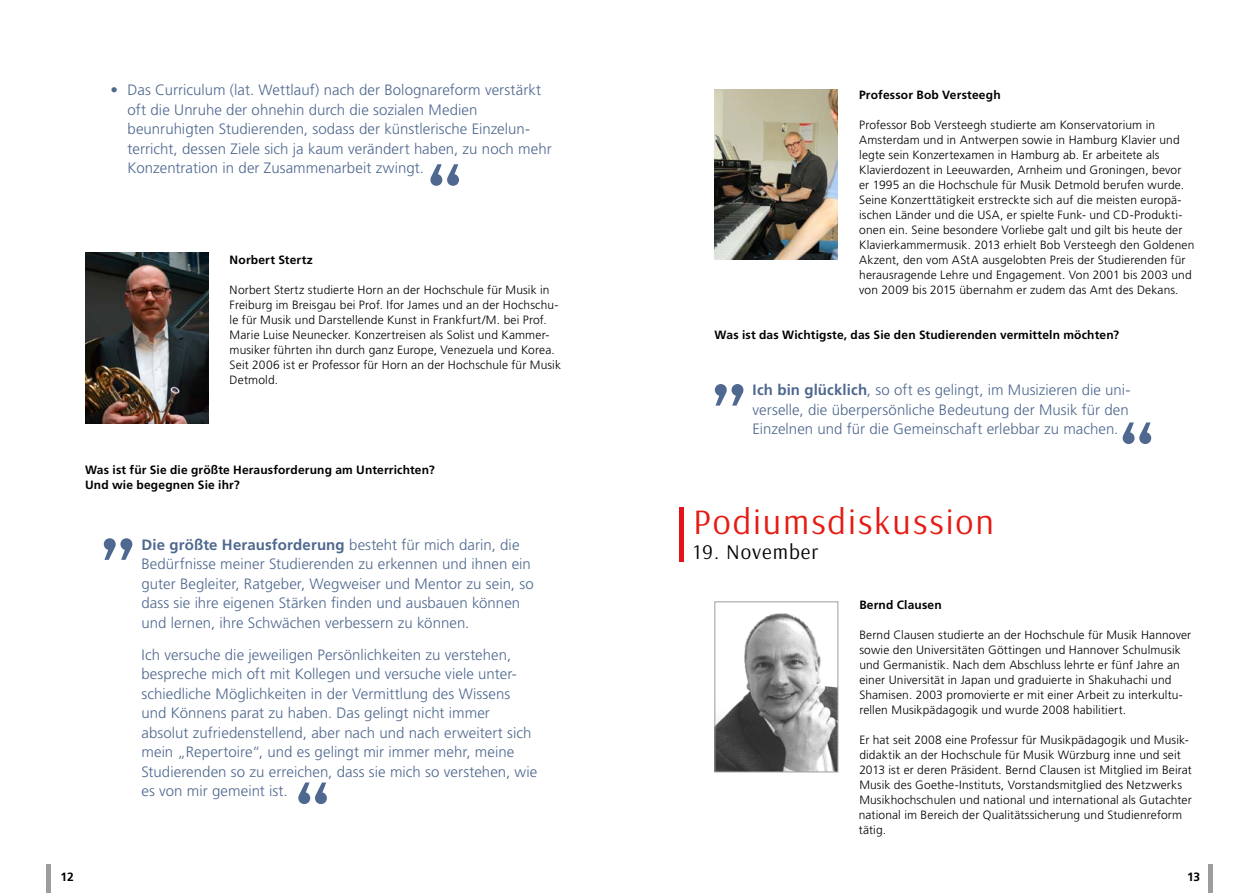
<style>
.page{position:relative;width:1259px;height:893px;background:#fff}
.page>*{position:absolute;margin:0;border:0;box-sizing:border-box;transform-origin:0 0}
.t1{font:36px "Arsenal";letter-spacing:.05em;color:#e41c13}
.t2{font:21px "Arsenal";letter-spacing:.05em;color:#000}
.t3{font:300 15px/19.5px "Frutiger LT Std";letter-spacing:.005em;color:#4f688f}
.t4{font:300 12px/15px "Frutiger LT Std";letter-spacing:.01em;color:#000}
.t5{font:700 12px/15px "Frutiger LT Std";letter-spacing:.015em;color:#000}
.s1{font-weight:700}
</style>
<div class="page">
<hr style="left:1208px;top:864px;width:4px;height:29px;background:#9c9d9d">
<hr style="left:47px;top:864px;width:4px;height:29px;background:#9c9d9d">
<img style="left:85px;top:253px;width:123px;height:170px">
<img style="left:715px;top:89px;width:123px;height:170px">
<img style="left:716px;top:613px;width:120px;height:157px">
<div style="left:714px;top:602px;width:124px;height:170px;border:1px solid #9c9d9d"></div>
<svg style="left:104px;top:538px;width:28px;height:22px"></svg>
<svg style="left:715px;top:384px;width:28px;height:22px"></svg>
<svg style="left:298px;top:782px;width:29px;height:22px"></svg>
<svg style="left:1122px;top:422px;width:29px;height:22px"></svg>
<svg style="left:430px;top:164px;width:29px;height:22px"></svg>
<hr style="left:679px;top:507px;width:4px;height:54px;background:#e2131a">
<p class="t3" style="left:128px;top:81px;width:425px;text-indent:-17px">• Das Curriculum (lat. Wettlauf) nach der Bolognareform verstärkt oft die Unruhe der ohnehin durch die sozialen Medien beunruhigten Studierenden, sodass der künstlerische Einzelun&shy;terricht, dessen Ziele sich ja kaum verändert haben, zu noch mehr Konzentration in der Zusammenarbeit zwingt.</p>
<p class="t5" style="left:230px;top:252px;width:85px">Norbert Stertz</p>
<p class="t4" style="left:230px;top:283px;width:333px">Norbert Stertz studierte Horn an der Hochschule für Musik in Freiburg im Breisgau bei Prof. Ifor James und an der Hochschu&shy;le für Musik und Darstellende Kunst in Frankfurt/M. bei Prof.<br>Marie Luise Neunecker. Konzertreisen als Solist und Kammer&shy;musiker führten ihn durch ganz Europe, Venezuela und Korea.<br>Seit 2006 ist er Professor für Horn an der Hochschule für Musik Detmold.</p>
<p class="t5" style="left:85px;top:462px;width:351px">Was ist für Sie die größte Herausforderung am Unterrichten?<br>Und wie begegnen Sie ihr?</p>
<p class="t3" style="left:141px;top:535px;width:394px"><span class="s1">Die größte Herausforderung</span> besteht für mich darin, die Bedürfnisse meiner Studierenden zu erkennen und ihnen ein guter Begleiter, Ratgeber, Wegweiser und Mentor zu sein, so dass sie ihre eigenen Stärken finden und ausbauen können und lernen, ihre Schwächen verbessern zu können.</p>
<p class="t3" style="left:141px;top:645px;width:397px">Ich versuche die jeweiligen Persönlichkeiten zu verstehen, bespreche mich oft mit Kollegen und versuche viele unter&shy;schiedliche Möglichkeiten in der Vermittlung des Wissens und Könnens parat zu haben. Das gelingt nicht immer absolut zufriedenstellend, aber nach und nach erweitert sich mein „Repertoire“, und es gelingt mir immer mehr, meine Studierenden so zu erreichen, dass sie mich so verstehen, wie es von mir gemeint ist.</p>
<p class="t5" style="left:859px;top:87px;width:143px">Professor Bob Versteegh</p>
<p class="t4" style="left:859px;top:118px;width:337px">Professor Bob Versteegh studierte am Konservatorium in Amsterdam und in Antwerpen sowie in Hamburg Klavier und legte sein Konzertexamen in Hamburg ab. Er arbeitete als Klavierdozent in Leeuwarden, Arnheim und Groningen, bevor er 1995 an die Hochschule für Musik Detmold berufen wurde.<br>Seine Konzerttätigkeit erstreckte sich auf die meisten europä&shy;ischen Länder und die USA, er spielte Funk- und CD-Produkti&shy;onen ein. Seine besondere Vorliebe galt und gilt bis heute der Klavierkammermusik. 2013 erhielt Bob Versteegh den Goldenen Akzent, den vom AStA ausgelobten Preis der Studierenden für herausragende Lehre und Engagement. Von 2001 bis 2003 und von 2009 bis 2015 übernahm er zudem das Amt des Dekans.</p>
<p class="t5" style="left:714px;top:327px;width:406px">Was ist das Wichtigste, das Sie den Studierenden vermitteln möchten?</p>
<p class="t3" style="left:752px;top:381px;width:379px;text-align:justify"><span class="s1">Ich bin glücklich</span>, so oft es gelingt, im Musizieren die uni&shy;verselle, die überpersönliche Bedeutung der Musik für den Einzelnen und für die Gemeinschaft erlebbar zu machen.</p>
<h1 class="t1" style="left:693px;top:500px;width:302px">Podiumsdiskussion</h1>
<h2 class="t2" style="left:693px;top:539px;width:127px">19. November</h2>
<p class="t5" style="left:859px;top:597px;width:84px">Bernd Clausen</p>
<p class="t4" style="left:859px;top:628px;width:333px">Bernd Clausen studierte an der Hochschule für Musik Hannover sowie den Universitäten Göttingen und Hannover Schulmusik und Germanistik. Nach dem Abschluss lehrte er fünf Jahre an einer Universität in Japan und graduierte in Shakuhachi und Shamisen. 2003 promovierte er mit einer Arbeit zu interkultu&shy;rellen Musikpädagogik und wurde 2008 habilitiert.</p>
<p class="t4" style="left:858px;top:733px;width:335px">Er hat seit 2008 eine Professur für Musikpädagogik und Musik&shy;didaktik an der Hochschule für Musik Würzburg inne und seit 2013 ist er deren Präsident. Bernd Clausen ist Mitglied im Beirat Musik des Goethe-Instituts, Vorstandsmitglied des Netzwerks Musikhochschulen und national und international als Gutachter national im Bereich der Qualitätssicherung und Studienreform tätig.</p>
<p class="t5" style="left:61px;top:870px;width:15px">12</p>
<p class="t5" style="left:1187px;top:870px;width:15px">13</p>
</div>
